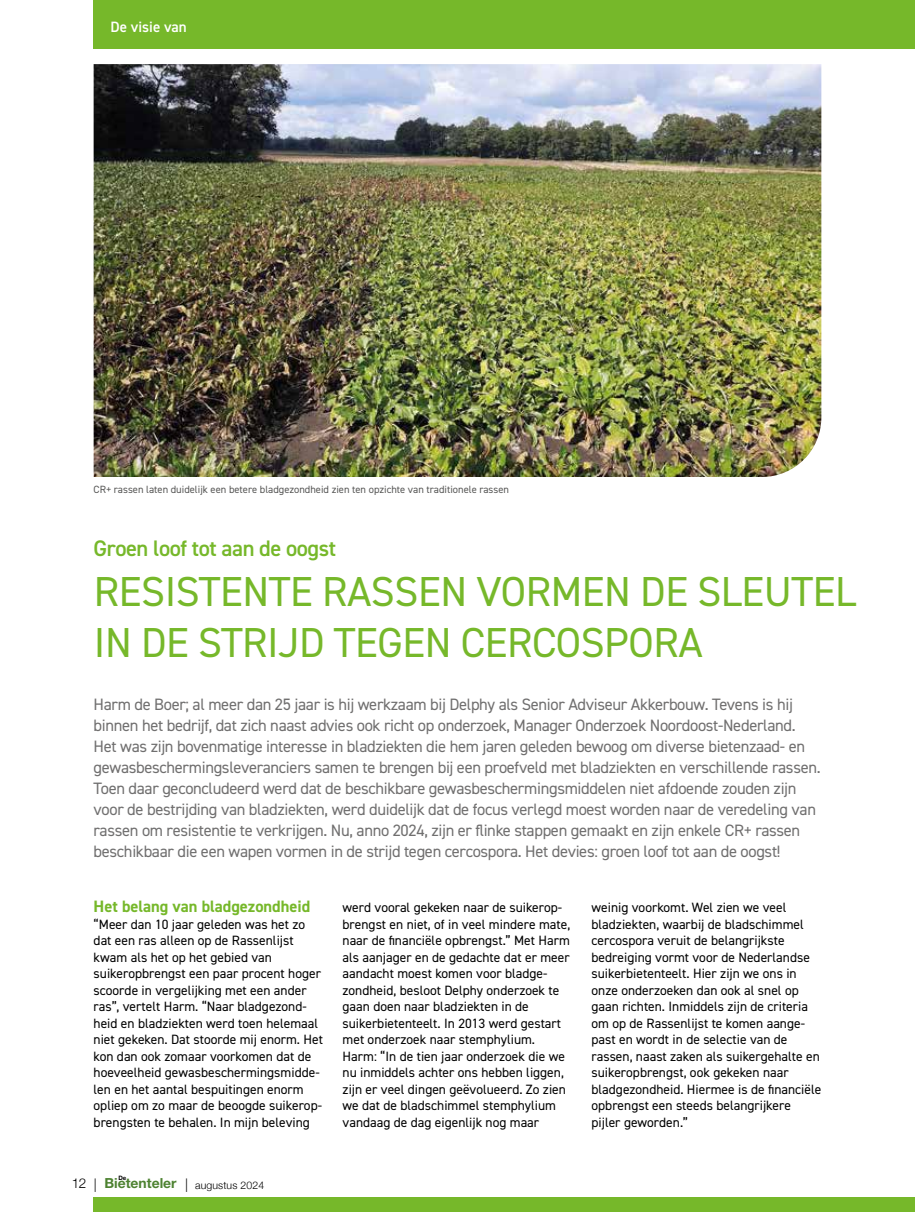
<style>
.page{position:relative;width:915px;height:1212px;background:#fff}
.page>*{position:absolute;margin:0;border:0;box-sizing:border-box;transform-origin:0 0}
.t1{font:42px/50.4px "DIN2014";letter-spacing:-.01em;color:#76b82a}
.t2{font:600 22.5px "DIN2014";letter-spacing:-.02em;color:#76b82a}
.t3{font:16.5px/21px "DIN2014";letter-spacing:-.02em;color:#706f6f}
.t4{font:700 16.5px "DIN2014";color:#76b82a}
.t5{font:600 15px "DIN2014";color:#fff}
.t6{font:700 13.95px "Helvetica Neue LT Std";color:#4d8231}
.t7{font:13.5px/16.5px "DIN2014";color:#000}
.t8{font:10.5px "DIN2014";color:#575756}
.t9{font:300 10.5px "Helvetica Neue";letter-spacing:.01em;color:#000}
.t10{font:700 6px "Helvetica Neue LT Std";color:#000}
.s1{font-family:"Helvetica Neue";font-weight:300;font-size:13.5px;color:#000}
.s2{font-size:13.5px}
</style>
<div class="page">
<img style="left:94px;top:64px;width:727px;height:413px">
<div style="left:94px;top:0;width:820px;height:49px;background:#76b82a"></div>
<div style="left:94px;top:1197px;width:820px;height:15px;background:#76b82a"></div>
<p class="t5" style="left:111px;top:17px;width:78px">De visie van</p>
<p class="t8" style="left:94px;top:483px;width:417px">CR+ rassen laten duidelijk een betere bladgezondheid zien ten opzichte van traditionele rassen</p>
<h2 class="t2" style="left:94px;top:533px;width:244px">Groen loof tot aan de oogst</h2>
<h1 class="t1" style="left:94px;top:566px;width:763px">RESISTENTE RASSEN VORMEN DE SLEUTEL<br>IN DE STRIJD TEGEN CERCOSPORA</h1>
<p class="t3" style="left:94px;top:693px;width:728px">Harm de Boer; al meer dan 25 jaar is hij werkzaam bij Delphy als Senior Adviseur Akkerbouw. Tevens is hij binnen het bedrijf, dat zich naast advies ook richt op onderzoek, Manager Onderzoek Noordoost-Nederland.<br>Het was zijn bovenmatige interesse in bladziekten die hem jaren geleden bewoog om diverse bietenzaad- en gewasbeschermingsleveranciers samen te brengen bij een proefveld met bladziekten en verschillende rassen.<br>Toen daar geconcludeerd werd dat de beschikbare gewasbeschermingsmiddelen niet afdoende zouden zijn voor de bestrijding van bladziekten, werd duidelijk dat de focus verlegd moest worden naar de veredeling van rassen om resistentie te verkrijgen. Nu, anno 2024, zijn er flinke stappen gemaakt en zijn enkele CR+ rassen beschikbaar die een wapen vormen in de strijd tegen cercospora. Het devies: groen loof tot aan de oogst!</p>
<p class="t4" style="left:94px;top:895px;width:218px">Het belang van bladgezondheid</p>
<p class="t7" style="left:94px;top:915px;width:231px">“Meer dan 10 jaar geleden was het zo dat een ras alleen op de Rassenlijst kwam als het op het gebied van suikeropbrengst een paar procent hoger scoorde in vergelijking met een ander ras”, vertelt Harm. “Naar bladgezond&shy;heid en bladziekten werd toen helemaal niet gekeken. Dat stoorde mij enorm. Het kon dan ook zomaar voorkomen dat de hoeveelheid gewasbeschermingsmidde&shy;len en het aantal bespuitingen enorm opliep om zo maar de beoogde suikerop&shy;brengsten te behalen. In mijn beleving</p>
<p class="t10" style="left:118px;top:1174px;width:9px">De</p>
<p class="t6" style="left:72px;top:1174px;width:106px"><span class="s1">12 |</span> Bietenteler</p>
<p class="t9" style="left:185px;top:1176px;width:80px"><span class="s2">|</span> augustus 2024</p>
<p class="t7" style="left:342px;top:899px;width:229px">werd vooral gekeken naar de suikerop&shy;brengst en niet, of in veel mindere mate, naar de financiële opbrengst.” Met Harm als aanjager en de gedachte dat er meer aandacht moest komen voor bladge&shy;zondheid, besloot Delphy onderzoek te gaan doen naar bladziekten in de suikerbietenteelt. In 2013 werd gestart met onderzoek naar stemphylium.<br>Harm: “In de tien jaar onderzoek die we nu inmiddels achter ons hebben liggen, zijn er veel dingen geëvolueerd. Zo zien we dat de bladschimmel stemphylium vandaag de dag eigenlijk nog maar</p>
<p class="t7" style="left:591px;top:899px;width:231px">weinig voorkomt. Wel zien we veel bladziekten, waarbij de bladschimmel cercospora veruit de belangrijkste bedreiging vormt voor de Nederlandse suikerbietenteelt. Hier zijn we ons in onze onderzoeken dan ook al snel op gaan richten. Inmiddels zijn de criteria om op de Rassenlijst te komen aange&shy;past en wordt in de selectie van de rassen, naast zaken als suikergehalte en suikeropbrengst, ook gekeken naar bladgezondheid. Hiermee is de financiële opbrengst een steeds belangrijkere pijler geworden.”</p>
</div>
